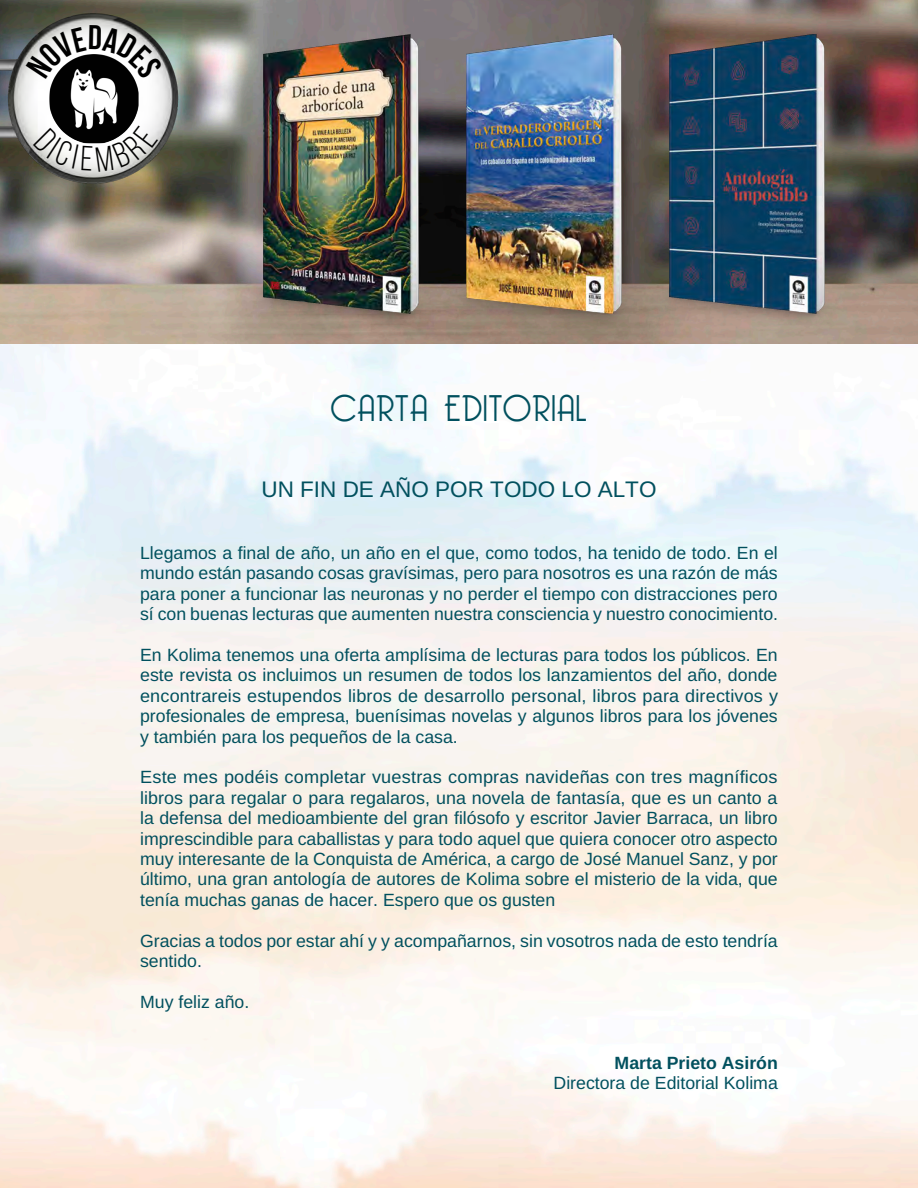
<style>
.page{position:relative;width:918px;height:1188px;background:#fff}
.page>*{position:absolute;margin:0;border:0;box-sizing:border-box;transform-origin:0 0}
.t1{font:36px "Bellerose";letter-spacing:.03em;color:#01505e}
.t2{font:22.5px "Arimo";color:#01505e}
.t3{font:17.7px/20.4px "Arimo";color:#01505e;text-align:justify}
</style>
<div class="page">
<img style="left:0;top:0;width:918px;height:343px">
<img style="left:0;top:0;width:222px;height:225px">
<img style="left:49px;top:79px;width:90px;height:46px">
<img style="left:450px;top:12px;width:188px;height:344px">
<img style="left:231px;top:12px;width:219px;height:344px">
<img style="left:638px;top:12px;width:218px;height:344px">
<svg style="left:26px;top:26px;width:137px;height:53px"></svg>
<svg style="left:33px;top:125px;width:125px;height:46px"></svg>
<h1 class="t1" style="left:331px;top:388px;width:258px">CARTA EDITORIAL</h1>
<p class="t2" style="left:261px;top:473px;width:397px">UN FIN DE AÑO POR TODO LO ALTO</p>
<p class="t3" style="left:140px;top:543px;width:640px">Llegamos a final de año, un año en el que, como todos, ha tenido de todo. En el mundo están pasando cosas gravísimas, pero para nosotros es una razón de más para poner a funcionar las neuronas y no perder el tiempo con distracciones pero sí con buenas lecturas que aumenten nuestra consciencia y nuestro conocimiento.</p>
<p class="t3" style="left:140px;top:645px;width:639px">En Kolima tenemos una oferta amplísima de lecturas para todos los públicos. En este revista os incluimos un resumen de todos los lanzamientos del año, donde encontrareis estupendos libros de desarrollo personal, libros para directivos y profesionales de empresa, buenísimas novelas y algunos libros para los jóvenes y también para los pequeños de la casa.</p>
<p class="t3" style="left:140px;top:767px;width:639px">Este mes podéis completar vuestras compras navideñas con tres magníficos libros para regalar o para regalaros, una novela de fantasía, que es un canto a la defensa del medioambiente del gran filósofo y escritor Javier Barraca, un libro imprescindible para caballistas y para todo aquel que quiera conocer otro aspecto muy interesante de la Conquista de América, a cargo de José Manuel Sanz, y por último, una gran antología de autores de Kolima sobre el misterio de la vida, que tenía muchas ganas de hacer. Espero que os gusten</p>
<p class="t3" style="left:140px;top:931px;width:639px">Gracias a todos por estar ahí y y acompañarnos, sin vosotros nada de esto tendría sentido.</p>
<p class="t3" style="left:140px;top:992px;width:111px">Muy feliz año.</p>
<p class="t3" style="left:554px;top:1053px;width:226px;text-align:right">Marta Prieto Asirón<br>Directora de Editorial Kolima</p>
</div>
